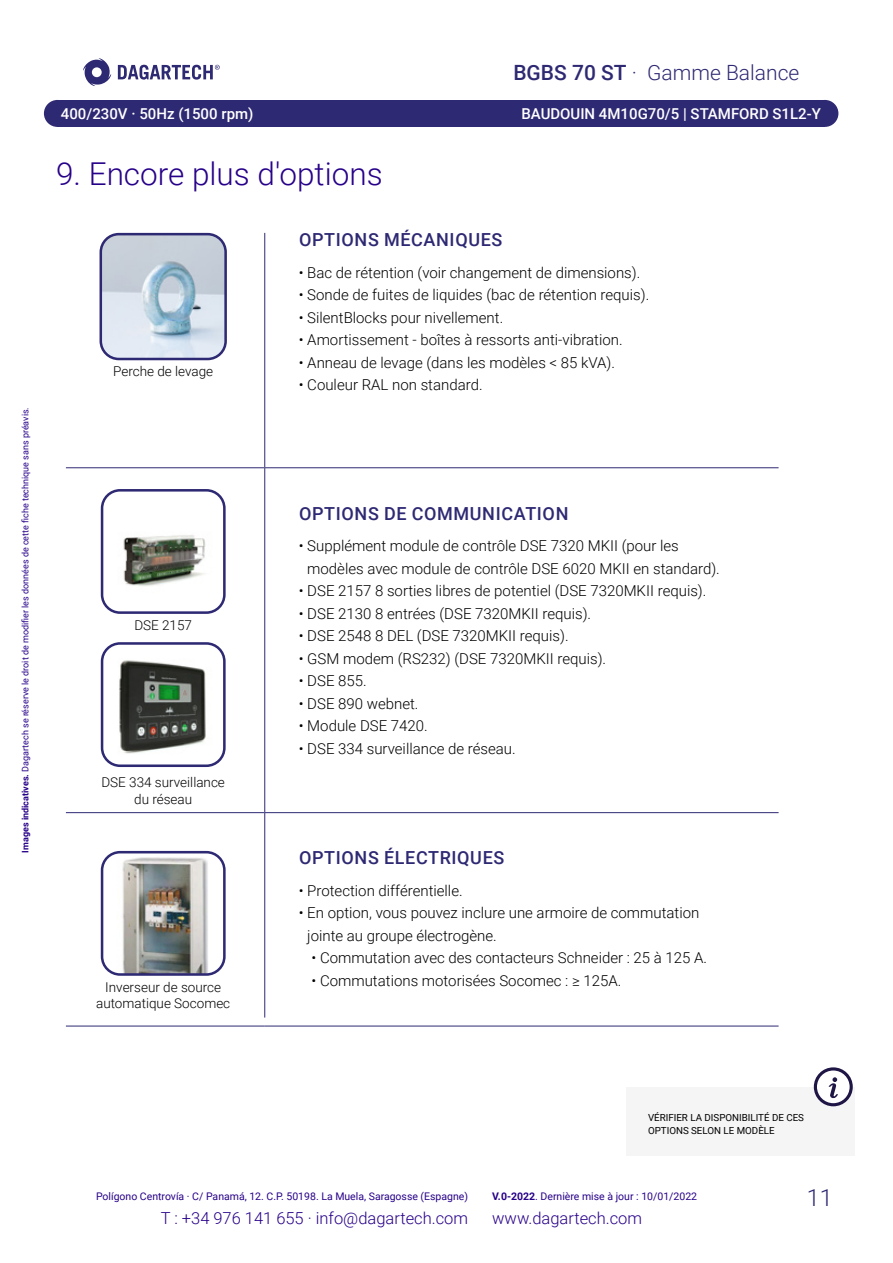
<style>
.page{position:relative;width:893px;height:1263px;background:#fff}
.page>*{position:absolute;margin:0;border:0;box-sizing:border-box;transform-origin:0 0}
.t1{font:300 31.5px "Roboto";color:#270089}
.t2{font:300 23.4px "Roboto";color:#2e2973}
.t3{font:300 21px "Roboto";color:#2e2973}
.t4{font:500 21px "Roboto";color:#2e2973}
.t5{font:500 18px "Roboto";letter-spacing:.035em;color:#2e2973}
.t6{font:300 16.5px "Roboto";color:#270089}
.t7{font:300 15px/22.5px "Roboto";color:#000}
.t8{font:500 15px "Roboto";color:#fff}
.t9{font:300 13.5px/16.2px "Roboto";color:#000;text-align:center}
.t10{font:10.5px "Roboto";color:#270089}
.t11{font:9.75px/12.8px "Roboto";color:#000}
.t12{font:9px "Roboto";color:#270089}
.s1{font-weight:700}
.s2{font-weight:300}
</style>
<div class="page">
<div style="left:57px;top:100px;width:768px;height:27px;background:#2e2973"></div>
<div style="left:44px;top:100px;width:27px;height:27px;background:#2e2973;border-radius:50%"></div>
<div style="left:811px;top:100px;width:27px;height:27px;background:#2e2973;border-radius:50%"></div>
<svg style="left:83px;top:58px;width:28px;height:28px"></svg>
<svg style="left:118px;top:65px;width:102px;height:15px"></svg>
<hr style="left:264px;top:233px;width:1px;height:234px;background:#2e2973">
<hr style="left:66px;top:1026px;width:199px;height:1px;background:#2e2973">
<hr style="left:265px;top:1026px;width:514px;height:1px;background:#2e2973">
<hr style="left:264px;top:468px;width:1px;height:344px;background:#2e2973">
<hr style="left:264px;top:813px;width:1px;height:204px;background:#2e2973">
<hr style="left:66px;top:467px;width:199px;height:1px;background:#2e2973">
<hr style="left:265px;top:467px;width:514px;height:1px;background:#2e2973">
<hr style="left:66px;top:812px;width:199px;height:1px;background:#2e2973">
<hr style="left:265px;top:812px;width:514px;height:1px;background:#2e2973">
<img style="left:101px;top:234px;width:122px;height:125px">
<div style="left:100px;top:233px;width:127px;height:127px;border:3px solid #2e2973;border-radius:18px"></div>
<img style="left:102px;top:493px;width:120px;height:93px">
<div style="left:101px;top:489px;width:125px;height:125px;border:3px solid #2e2973;border-radius:18px"></div>
<img style="left:102px;top:646px;width:120px;height:117px">
<div style="left:101px;top:642px;width:125px;height:125px;border:3px solid #2e2973;border-radius:18px"></div>
<img style="left:122px;top:857px;width:86px;height:115px">
<div style="left:101px;top:851px;width:125px;height:125px;border:3px solid #2e2973;border-radius:18px"></div>
<div style="left:626px;top:1087px;width:228px;height:68px;background:#f6f5f5"></div>
<svg style="left:815px;top:1069px;width:36px;height:36px"></svg>
<div style="left:814px;top:1067px;width:39px;height:39px;border:3px solid #1f1646;border-radius:50%"></div>
<svg style="left:829px;top:1077px;width:9px;height:21px"></svg>
<p class="t12" style="left:19px;top:852px;width:447px;rotate:-90deg"><span class="s1">Images indicatives.</span> Dagartech se réserve le droit de modifier les données de cette fiche technique sans préavis.</p>
<h3 class="t4" style="left:513px;top:58px;width:125px">BGBS 70 ST <span class="s2">·</span></h3>
<h3 class="t3" style="left:647px;top:57px;width:154px">Gamme Balance</h3>
<p class="t8" style="left:61px;top:103px;width:194px">400/230V · 50Hz (1500 rpm)</p>
<p class="t8" style="left:521px;top:104px;width:301px">BAUDOUIN 4M10G70/5 | STAMFORD S1L2-Y</p>
<h1 class="t1" style="left:56px;top:152px;width:328px">9. Encore plus d'options</h1>
<p class="t9" style="left:113px;top:363px;width:102px">Perche de levage</p>
<p class="t9" style="left:134px;top:617px;width:59px">DSE 2157</p>
<p class="t9" style="left:101px;top:774px;width:125px">DSE 334 surveillance du réseau</p>
<p class="t9" style="left:96px;top:978px;width:136px">Inverseur de source automatique Socomec</p>
<p class="t5" style="left:299px;top:227px;width:205px">OPTIONS MÉCANIQUES</p>
<p class="t7" style="left:299px;top:261px;width:343px">• Bac de rétention (voir changement de dimensions).</p>
<p class="t7" style="left:299px;top:283px;width:352px">• Sonde de fuites de liquides (bac de rétention requis).</p>
<p class="t7" style="left:299px;top:306px;width:206px">• SilentBlocks pour nivellement.</p>
<p class="t7" style="left:299px;top:328px;width:325px">• Amortissement - boîtes à ressorts anti-vibration.</p>
<p class="t7" style="left:299px;top:351px;width:318px">• Anneau de levage (dans les modèles &lt; 85 kVA).</p>
<p class="t7" style="left:299px;top:373px;width:185px">• Couleur RAL non standard.</p>
<p class="t5" style="left:299px;top:500px;width:271px">OPTIONS DE COMMUNICATION</p>
<p class="t7" style="left:307px;top:534px;width:414px;text-indent:-9px">• Supplément module de contrôle DSE 7320 MKII (pour les modèles avec module de contrôle DSE 6020 MKII en standard).</p>
<p class="t7" style="left:299px;top:579px;width:409px">• DSE 2157 8 sorties libres de potentiel (DSE 7320MKII requis).</p>
<p class="t7" style="left:299px;top:601px;width:294px">• DSE 2130 8 entrées (DSE 7320MKII requis).</p>
<p class="t7" style="left:299px;top:624px;width:271px">• DSE 2548 8 DEL (DSE 7320MKII requis).</p>
<p class="t7" style="left:299px;top:646px;width:309px">• GSM modem (RS232) (DSE 7320MKII requis).</p>
<p class="t7" style="left:299px;top:669px;width:69px">• DSE 855.</p>
<p class="t7" style="left:299px;top:691px;width:121px">• DSE 890 webnet.</p>
<p class="t7" style="left:299px;top:714px;width:130px">• Module DSE 7420.</p>
<p class="t7" style="left:299px;top:736px;width:218px">• DSE 334 surveillance de réseau.</p>
<p class="t5" style="left:299px;top:845px;width:207px">OPTIONS ÉLECTRIQUES</p>
<p class="t7" style="left:299px;top:879px;width:165px">• Protection différentielle.</p>
<p class="t7" style="left:307px;top:901px;width:394px;text-indent:-9px">• En option, vous pouvez inclure une armoire de commutation jointe au groupe électrogène.</p>
<p class="t7" style="left:312px;top:946px;width:397px">• Commutation avec des contacteurs Schneider : 25 à 125 A.</p>
<p class="t7" style="left:312px;top:969px;width:311px">• Commutations motorisées Socomec : ≥ 125A.</p>
<p class="t11" style="left:648px;top:1111px;width:158px">VÉRIFIER LA DISPONIBILITÉ DE CES<br>OPTIONS SELON LE MODÈLE</p>
<p class="t10" style="left:96px;top:1189px;width:374px">Polígono Centrovía · C/ Panamá, 12. C.P. 50198. La Muela, Saragosse (Espagne)</p>
<p class="t6" style="left:161px;top:1206px;width:309px">T : +34 976 141 655 · info@dagartech.com</p>
<p class="t6" style="left:492px;top:1206px;width:151px">www.dagartech.com</p>
<p class="t10" style="left:492px;top:1189px;width:206px"><span class="s1">V.0-2022</span>. Dernière mise à jour : 10/01/2022</p>
<h2 class="t2" style="left:807px;top:1182px;width:27px">11</h2>
</div>
